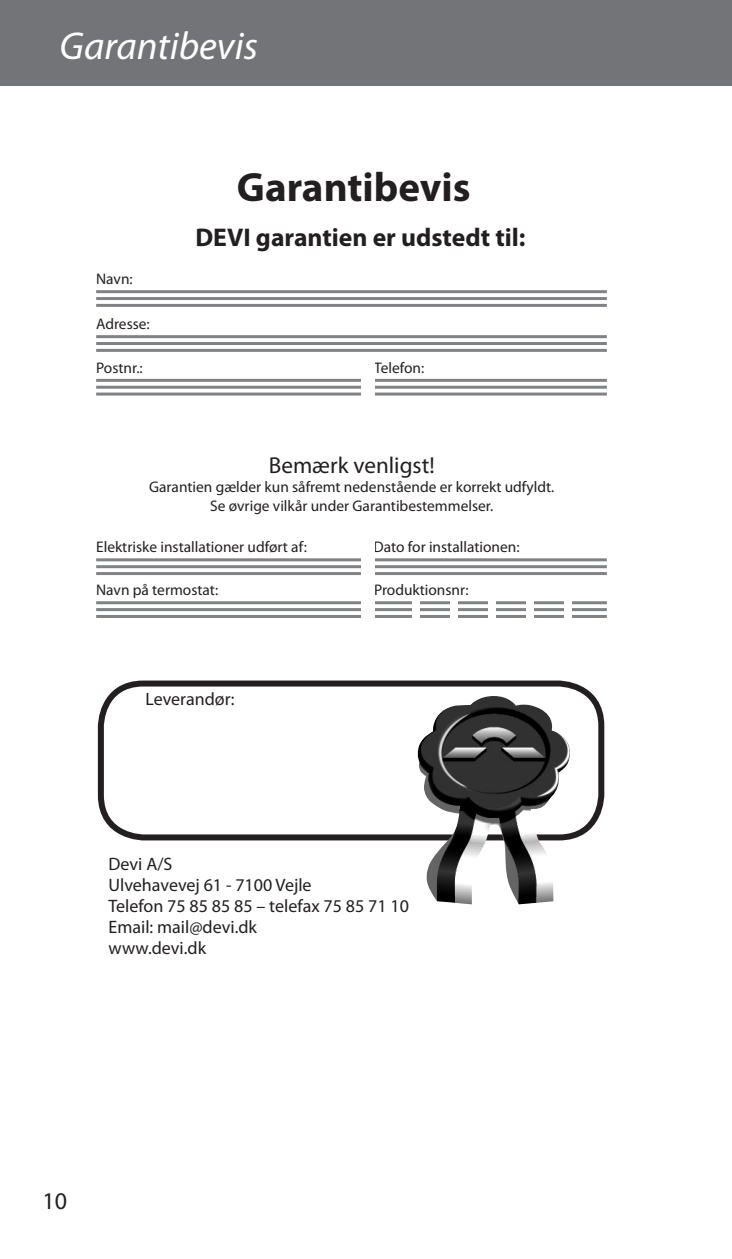
<style>
.page{position:relative;width:732px;height:1259px;background:#fff}
.page>*{position:absolute;margin:0;border:0;box-sizing:border-box;transform-origin:0 0}
.t1{font:700 41.1px "Myriad Pro";color:#231f20}
.t2{font:italic 39px "Myriad Pro";color:#fff}
.t3{font:700 25.8px "Myriad Pro";color:#231f20}
.t4{font:24px "Myriad Pro";color:#231f20}
.t5{font:23.1px "Myriad Pro";color:#231f20}
.t6{font:18px "Myriad Pro";color:#231f20}
.t7{font:15.3px/18.6px "Myriad Pro";color:#231f20;text-align:center}
</style>
<div class="page">
<hr style="left:96px;top:290px;width:510px;height:3px;background:#808285">
<hr style="left:96px;top:304px;width:510px;height:3px;background:#808285">
<hr style="left:96px;top:297px;width:510px;height:3px;background:#808285">
<hr style="left:96px;top:335px;width:510px;height:3px;background:#808285">
<hr style="left:96px;top:349px;width:510px;height:3px;background:#808285">
<hr style="left:96px;top:342px;width:510px;height:3px;background:#808285">
<hr style="left:96px;top:379px;width:510px;height:3px;background:#808285">
<hr style="left:96px;top:392px;width:510px;height:3px;background:#808285">
<hr style="left:96px;top:386px;width:510px;height:3px;background:#808285">
<hr style="left:96px;top:558px;width:510px;height:3px;background:#808285">
<hr style="left:96px;top:572px;width:510px;height:3px;background:#808285">
<hr style="left:96px;top:565px;width:510px;height:3px;background:#808285">
<hr style="left:96px;top:601px;width:510px;height:3px;background:#808285">
<hr style="left:96px;top:615px;width:510px;height:3px;background:#808285">
<hr style="left:96px;top:608px;width:510px;height:3px;background:#808285">
<div style="left:413px;top:601px;width:7px;height:23px;background:#fff"></div>
<div style="left:450px;top:601px;width:8px;height:23px;background:#fff"></div>
<div style="left:488px;top:600px;width:7px;height:23px;background:#fff"></div>
<div style="left:526px;top:601px;width:7px;height:23px;background:#fff"></div>
<div style="left:564px;top:600px;width:7px;height:23px;background:#fff"></div>
<div style="left:361px;top:358px;width:13px;height:262px;background:#fff"></div>
<div style="left:98px;top:680px;width:506px;height:160px;border:6px solid #231f20;border-radius:43px"></div>
<img style="left:416px;top:696px;width:154px;height:208px">
<div style="left:0;top:0;width:731px;height:85px;background:#727477"></div>
<p class="t2" style="left:60px;top:25px;width:200px">Garantibevis</p>
<p class="t1" style="left:237px;top:164px;width:235px">Garantibevis</p>
<p class="t7" style="left:96px;top:270px;width:38px">Navn:</p>
<p class="t7" style="left:96px;top:315px;width:55px">Adresse:</p>
<p class="t7" style="left:96px;top:358px;width:48px">Postnr.:</p>
<p class="t3" style="left:195px;top:222px;width:331px">DEVI garantien er udstedt til:</p>
<p class="t7" style="left:374px;top:359px;width:52px">Telefon:</p>
<p class="t5" style="left:269px;top:453px;width:167px">Bemærk venligst!</p>
<p class="t7" style="left:149px;top:478px;width:406px">Garantien gælder kun såfremt nedenstående er korrekt udfyldt.<br>Se øvrige vilkår under Garantibestemmelser.</p>
<p class="t7" style="left:96px;top:538px;width:212px">Elektriske installationer udført af:</p>
<p class="t7" style="left:96px;top:581px;width:123px">Navn på termostat:</p>
<p class="t6" style="left:145px;top:689px;width:90px">Leverandør:</p>
<p class="t7" style="left:373px;top:538px;width:147px">Dato for installationen:</p>
<p class="t7" style="left:374px;top:581px;width:96px">Produktionsnr:</p>
<p class="t6" style="left:108px;top:854px;width:65px">Devi A/S</p>
<p class="t6" style="left:108px;top:875px;width:204px">Ulvehavevej 61 - 7100 Vejle</p>
<p class="t6" style="left:108px;top:896px;width:302px">Telefon 75 85 85 85 – telefax 75 85 71 10</p>
<p class="t6" style="left:108px;top:917px;width:150px">Email: mail@devi.dk</p>
<p class="t6" style="left:108px;top:938px;width:99px">www.devi.dk</p>
<h3 class="t4" style="left:43px;top:1187px;width:26px">10</h3>
</div>
